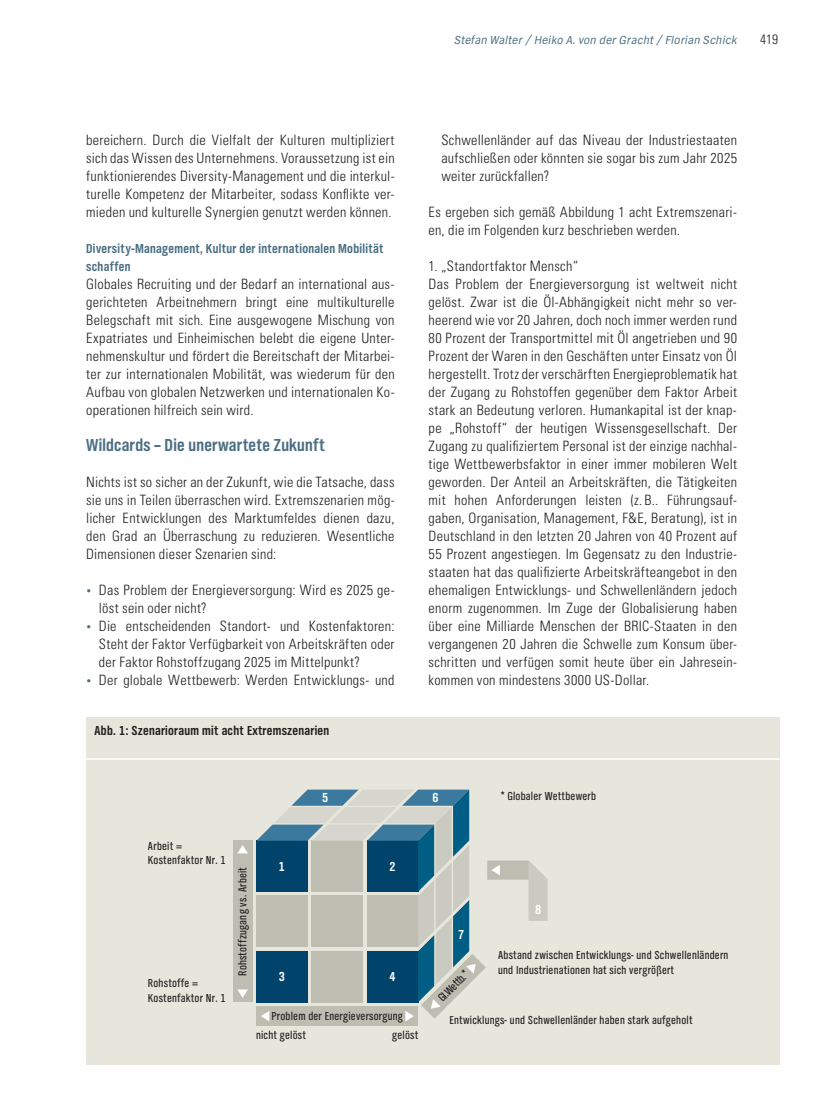
<style>
.page{position:relative;width:821px;height:1106px;background:#fff}
.page>*{position:absolute;margin:0;border:0;box-sizing:border-box;transform-origin:0 0}
.t1{font:700 18px "TV Nord Cond EF";letter-spacing:.01em;color:#4b6e83}
.t2{font:300 condensed 14.25px/18px "Univers LT Std";letter-spacing:.02em;color:#231f20;text-align:justify}
.t3{font:700 13.5px/18px "TV Nord Cond EF";letter-spacing:.025em;color:#4b6e83}
.t4{font:700 13.5px "TV Nord Cond EF";letter-spacing:.02em;color:#231f20}
.t5{font:700 13.5px "TV Nord Cond EF";color:#fff}
.t6{font:300 condensed 13.5px "Univers LT Std";color:#231f20}
.t7{font:12px/14.4px "TV Nord Cond EF";letter-spacing:.02em;color:#231f20}
.t8{font:italic 12px "TV Nord EF";letter-spacing:.01em;color:#4b6e83}
.s1{font-size:9px;color:#4b6e83}
</style>
<div class="page">
<div style="left:86px;top:717px;width:693px;height:347px;background:#e7e6dc"></div>
<hr style="left:86px;top:758px;width:693px;height:1px;background:#fff">
<div style="left:256px;top:1006px;width:162px;height:19px;background:#bdbdb2"></div>
<div style="left:233px;top:840px;width:19px;height:162px;background:#bdbdb2"></div>
<svg style="left:237px;top:989px;width:11px;height:9px"></svg>
<svg style="left:238px;top:845px;width:10px;height:8px"></svg>
<svg style="left:256px;top:789px;width:291px;height:232px"></svg>
<p class="t8" style="left:454px;top:35px;width:284px">Stefan Walter / Heiko A. von der Gracht / Florian Schick</p>
<p class="t6" style="left:760px;top:35px;width:19px">419</p>
<p class="t2" style="left:86px;top:132px;width:310px">bereichern. Durch die Vielfalt der Kulturen multipliziert sich das Wissen des Unternehmens. Voraussetzung ist ein funktionierendes Diversity-Management und die interkul&shy;turelle Kompetenz der Mitarbeiter, sodass Konflikte ver&shy;mieden und kulturelle Synergien genutzt werden können.</p>
<p class="t3" style="left:86px;top:240px;width:299px">Diversity-Management, Kultur der internationalen Mobilität schaffen</p>
<p class="t2" style="left:86px;top:276px;width:310px">Globales Recruiting und der Bedarf an international aus&shy;gerichteten Arbeitnehmern bringt eine multikulturelle Belegschaft mit sich. Eine ausgewogene Mischung von Expatriates und Einheimischen belebt die eigene Unter&shy;nehmenskultur und fördert die Bereitschaft der Mitarbei&shy;ter zur internationalen Mobilität, was wiederum für den Aufbau von globalen Netzwerken und internationalen Ko&shy;operationen hilfreich sein wird.</p>
<p class="t1" style="left:86px;top:437px;width:240px">Wildcards – Die unerwartete Zukunft</p>
<p class="t2" style="left:86px;top:474px;width:310px">Nichts ist so sicher an der Zukunft, wie die Tatsache, dass sie uns in Teilen überraschen wird. Extremszenarien mög&shy;licher Entwicklungen des Marktumfeldes dienen dazu, den Grad an Überraschung zu reduzieren. Wesentliche Dimensionen dieser Szenarien sind:</p>
<p class="t2" style="left:99px;top:582px;width:297px;text-indent:-13px"><span class="s1">•</span> Das Problem der Energieversorgung: Wird es 2025 ge&shy;löst sein oder nicht?</p>
<p class="t2" style="left:99px;top:618px;width:297px;text-indent:-13px"><span class="s1">•</span> Die entscheidenden Standort- und Kostenfaktoren:<br>Steht der Faktor Verfügbarkeit von Arbeitskräften oder der Faktor Rohstoffzugang 2025 im Mittelpunkt?</p>
<p class="t2" style="left:86px;top:672px;width:310px"><span class="s1">•</span> Der globale Wettbewerb: Werden Entwicklungs- und</p>
<p class="t4" style="left:95px;top:724px;width:236px">Abb. 1: Szenarioraum mit acht Extremszenarien</p>
<p class="t2" style="left:441px;top:132px;width:297px">Schwellenländer auf das Niveau der Industriestaaten aufschließen oder könnten sie sogar bis zum Jahr 2025 weiter zurückfallen?</p>
<p class="t2" style="left:428px;top:204px;width:310px">Es ergeben sich gemäß Abbildung 1 acht Extremszenari&shy;en, die im Folgenden kurz beschrieben werden.</p>
<p class="t2" style="left:428px;top:258px;width:310px;text-align:left">1. „Standortfaktor Mensch“<br>Das Problem der Energieversorgung ist weltweit nicht gelöst. Zwar ist die Öl-Abhängigkeit nicht mehr so ver&shy;heerend wie vor 20 Jahren, doch noch immer werden rund 80 Prozent der Transportmittel mit Öl angetrieben und 90<br>Prozent der Waren in den Geschäften unter Einsatz von Öl hergestellt. Trotz der verschärften Energieproblematik hat der Zugang zu Rohstoffen gegenüber dem Faktor Arbeit stark an Bedeutung verloren. Humankapital ist der knap&shy;pe „Rohstoff“ der heutigen Wissensgesellschaft. Der Zugang zu qualifiziertem Personal ist der einzige nachhal&shy;tige Wettbewerbsfaktor in einer immer mobileren Welt geworden. Der Anteil an Arbeitskräften, die Tätigkeiten mit hohen Anforderungen leisten (z. B.. Führungsauf&shy;gaben, Organisation, Management, F&amp;E, Beratung), ist in Deutschland in den letzten 20 Jahren von 40 Prozent auf 55 Prozent angestiegen. Im Gegensatz zu den Industrie&shy;staaten hat das qualifizierte Arbeitskräfteangebot in den ehemaligen Entwicklungs- und Schwellenländern jedoch enorm zugenommen. Im Zuge der Globalisierung haben über eine Milliarde Menschen der BRIC-Staaten in den vergangenen 20 Jahren die Schwelle zum Konsum über&shy;schritten und verfügen somit heute über ein Jahresein&shy;kommen von mindestens 3000 US-Dollar.</p>
<p class="t5" style="left:322px;top:792px;width:8px">5</p>
<p class="t5" style="left:432px;top:792px;width:8px">6</p>
<p class="t7" style="left:500px;top:788px;width:97px">* Globaler Wettbewerb</p>
<p class="t7" style="left:148px;top:838px;width:79px">Arbeit =<br>Kostenfaktor Nr. 1</p>
<p class="t7" style="left:148px;top:976px;width:79px">Rohstoffe =<br>Kostenfaktor Nr. 1</p>
<p class="t7" style="left:235px;top:975px;width:110px;rotate:-90deg">Rohstoffzugang vs. Arbeit</p>
<p class="t5" style="left:279px;top:860px;width:8px">1</p>
<p class="t5" style="left:389px;top:860px;width:8px">2</p>
<p class="t5" style="left:279px;top:971px;width:8px">3</p>
<p class="t5" style="left:389px;top:971px;width:8px">4</p>
<p class="t7" style="left:272px;top:1008px;width:133px">Problem der Energieversorgung</p>
<p class="t7" style="left:256px;top:1027px;width:51px">nicht gelöst</p>
<p class="t7" style="left:392px;top:1027px;width:28px">gelöst</p>
<p class="t5" style="left:458px;top:928px;width:8px">7</p>
<p class="t7" style="left:435px;top:994px;width:40px;rotate:-45deg">Gl.Wettb.*</p>
<p class="t5" style="left:535px;top:904px;width:8px">8</p>
<p class="t7" style="left:498px;top:947px;width:232px">Abstand zwischen Entwicklungs- und Schwellenländern und Industrienationen hat sich vergrößert</p>
<p class="t7" style="left:449px;top:1012px;width:244px">Entwicklungs- und Schwellenländer haben stark aufgeholt</p>
</div>
